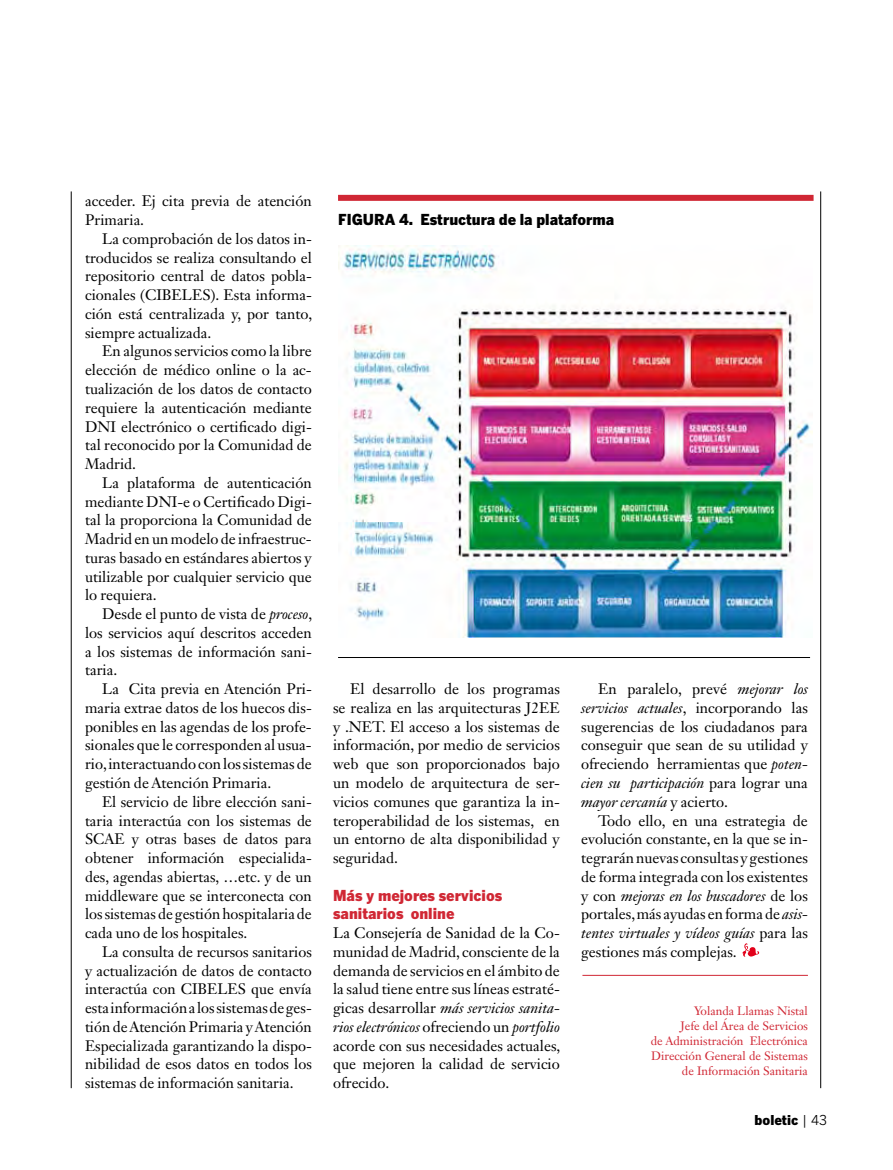
<style>
.page{position:relative;width:893px;height:1170px;background:#fff}
.page>*{position:absolute;margin:0;border:0;box-sizing:border-box;transform-origin:0 0}
.t1{font:15px/18.8px "Janson Text LT Std";color:#000;text-align:justify}
.t2{font:900 15px/18.8px "Benton Gothic";color:#d02734}
.t3{font:900 15px "Benton Gothic";color:#000}
.t4{font:900 13.5px "Benton Gothic";color:#000}
.t5{font:12px/15px "Janson Text LT Std";color:#d02734;text-align:right}
.s1{font-style:italic}
.s2{font-weight:400}
</style>
<div class="page">
<hr style="left:71px;top:191px;width:1px;height:897px;background:#000">
<hr style="left:820px;top:191px;width:1px;height:897px;background:#000">
<svg style="left:742px;top:943px;width:17px;height:13px"></svg>
<img style="left:338px;top:246px;width:474px;height:392px">
<div style="left:338px;top:195px;width:476px;height:6px;background:#d02734"></div>
<hr style="left:338px;top:657px;width:472px;height:1px;background:#000">
<hr style="left:582px;top:975px;width:226px;height:1px;background:#d02734">
<p class="t1" style="left:85px;top:192px;width:228px">acceder. Ej cita previa de atención<br>Primaria.</p>
<p class="t1" style="left:85px;top:229px;width:229px;text-indent:17px">La comprobación de los datos in&shy;troducidos se realiza consultando el repositorio central de datos pobla&shy;cionales (CIBELES). Esta informa&shy;ción está centralizada y, por tanto, siempre actualizada.</p>
<p class="t1" style="left:85px;top:342px;width:228px;text-indent:17px">En algunos servicios como la libre elección de médico online o la ac&shy;tualización de los datos de contacto requiere la autenticación mediante DNI electrónico o certificado digi&shy;tal reconocido por la Comunidad de Madrid.</p>
<p class="t1" style="left:85px;top:473px;width:228px;text-indent:17px">La plataforma de autenticación mediante DNI-e o Certificado Digi&shy;tal la proporciona la Comunidad de Madrid en un modelo de infraestruc&shy;turas basado en estándares abiertos y utilizable por cualquier servicio que lo requiera.</p>
<p class="t1" style="left:85px;top:604px;width:229px;text-indent:17px">Desde el punto de vista de <span class="s1">proceso</span>, los servicios aquí descritos acceden a los sistemas de información sani&shy;taria.</p>
<p class="t1" style="left:85px;top:679px;width:228px;text-indent:17px">La Cita previa en Atención Pri&shy;maria extrae datos de los huecos dis&shy;ponibles en las agendas de los profe&shy;sionales que le corresponden al usua&shy;rio, interactuando con los sistemas de gestión de Atención Primaria.</p>
<p class="t1" style="left:85px;top:792px;width:228px;text-indent:17px">El servicio de libre elección sani&shy;taria interactúa con los sistemas de SCAE y otras bases de datos para obtener información especialida&shy;des, agendas abiertas, …etc. y de un middleware que se interconecta con los sistemas de gestión hospitalaria de cada uno de los hospitales.</p>
<p class="t1" style="left:85px;top:942px;width:228px;text-indent:17px">La consulta de recursos sanitarios y actualización de datos de contacto interactúa con CIBELES que envía esta información a los sistemas de ges&shy;tión de Atención Primaria y Atención Especializada garantizando la dispo&shy;nibilidad de esos datos en todos los sistemas de información sanitaria.</p>
<p class="t3" style="left:338px;top:210px;width:278px">FIGURA 4. Estructura de la plataforma</p>
<p class="t1" style="left:333px;top:679px;width:228px;text-indent:17px">El desarrollo de los programas se realiza en las arquitecturas J2EE y .NET. El acceso a los sistemas de información, por medio de servicios web que son proporcionados bajo un modelo de arquitectura de ser&shy;vicios comunes que garantiza la in&shy;teroperabilidad de los sistemas, en un entorno de alta disponibilidad y seguridad.</p>
<p class="t2" style="left:333px;top:885px;width:171px">Más y mejores servicios sanitarios online</p>
<p class="t1" style="left:333px;top:923px;width:229px">La Consejería de Sanidad de la Co&shy;munidad de Madrid, consciente de la demanda de servicios en el ámbito de la salud tiene entre sus líneas estraté&shy;gicas desarrollar <span class="s1">más servicios sanita&shy;rios electrónicos</span> ofreciendo un <span class="s1">portfolio </span>acorde con sus necesidades actuales, que mejoren la calidad de servicio ofrecido.</p>
<p class="t1" style="left:581px;top:679px;width:228px;text-indent:17px">En paralelo, prevé <span class="s1">mejorar los servicios actuales</span>, incorporando las sugerencias de los ciudadanos para conseguir que sean de su utilidad y ofreciendo herramientas que <span class="s1">poten&shy;cien su participación</span> para lograr una <span class="s1">mayor cercanía</span> y acierto.</p>
<p class="t1" style="left:581px;top:810px;width:228px;text-indent:17px">Todo ello, en una estrategia de evolución constante, en la que se in&shy;tegrarán nuevas consultas y gestiones de forma integrada con los existentes y con <span class="s1">mejoras en los buscadores</span> de los portales, más ayudas en forma de <span class="s1">asis&shy;tentes virtuales y vídeos guías</span> para las gestiones más complejas.</p>
<p class="t5" style="left:651px;top:1003px;width:159px">Yolanda Llamas Nistal<br>Jefe del Área de Servicios<br>de Administración Electrónica<br>Dirección General de Sistemas de Información Sanitaria</p>
<p class="t4" style="left:754px;top:1111px;width:74px">boletic <span class="s2">| 43</span></p>
</div>
